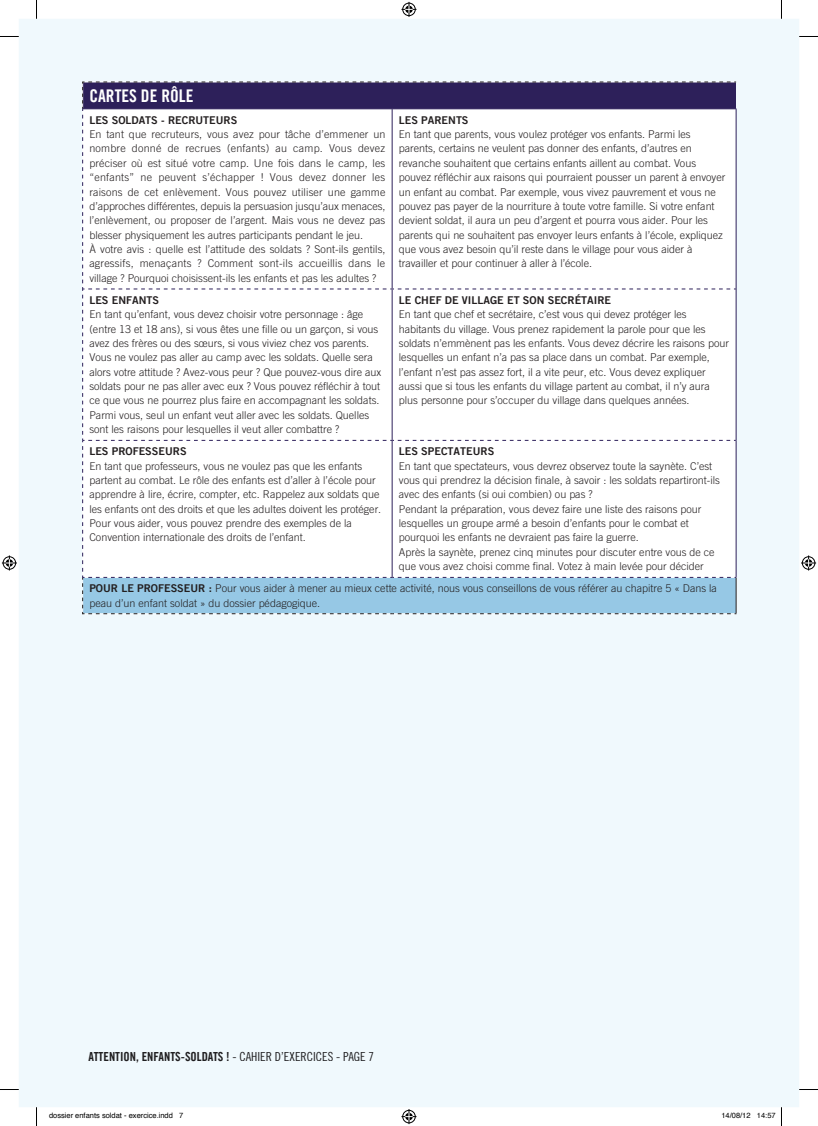
<style>
.page{position:relative;width:818px;height:1126px;background:#fff}
.page>*{position:absolute;margin:0;border:0;box-sizing:border-box;transform-origin:0 0}
.t1{font:17.5px "Amnesty Trade Gothic Bd Cn 20";color:#fff}
.t2{font:12.5px "Amnesty Trade Gothic Bd Cn 20";color:#231f20}
.t3{font:300 10.75px/14.4px "Amnesty Trade Gothic";color:#231f20}
.t4{font:10.75px "Amnesty Trade Gothic Bd 2";color:#231f20}
.t5{font:7.5px "Helvetica";color:#000}
.s1{font-family:"Amnesty Trade Gothic Bd 2";font-weight:400}
.s2{font-family:"Amnesty Trade Gothic Cn 18"}
</style>
<div class="page">
<div style="left:19px;top:19px;width:779px;height:1088px;background:#f0f9fd"></div>
<div style="left:89px;top:1051px;width:140px;height:10px;background:#f0f9fd"></div>
<div style="left:229px;top:1051px;width:144px;height:9px;background:#f0f9fd"></div>
<svg style="left:82px;top:81px;width:654px;height:533px"></svg>
<svg style="left:0;top:36px;width:19px;height:1px"></svg>
<svg style="left:798px;top:36px;width:19px;height:1px"></svg>
<svg style="left:0;top:1089px;width:19px;height:1px"></svg>
<svg style="left:798px;top:1088px;width:19px;height:2px"></svg>
<svg style="left:36px;top:0;width:1px;height:19px"></svg>
<svg style="left:36px;top:1107px;width:1px;height:18px"></svg>
<svg style="left:401px;top:2px;width:15px;height:15px"></svg>
<svg style="left:401px;top:1109px;width:15px;height:14px"></svg>
<svg style="left:2px;top:555px;width:15px;height:15px"></svg>
<svg style="left:801px;top:555px;width:14px;height:15px"></svg>
<h1 class="t1" style="left:89px;top:85px;width:105px">CARTES DE RÔLE</h1>
<p class="t4" style="left:89px;top:113px;width:149px">LES SOLDATS - RECRUTEURS</p>
<p class="t3" style="left:89px;top:127px;width:297px">En tant que recruteurs, vous avez pour tâche d’emmener un nombre donné de recrues (enfants) au camp. Vous devez préciser où est situé votre camp. Une fois dans le camp, les “enfants” ne peuvent s’échapper ! Vous devez donner les raisons de cet enlèvement. Vous pouvez utiliser une gamme d’approches différentes, depuis la persuasion jusqu’aux menaces, l’enlèvement, ou proposer de l’argent. Mais vous ne devez pas blesser physiquement les autres participants pendant le jeu.<br>À votre avis : quelle est l’attitude des soldats ? Sont-ils gentils, agressifs, menaçants ? Comment sont-ils accueillis dans le village ? Pourquoi choisissent-ils les enfants et pas les adultes ?</p>
<p class="t4" style="left:89px;top:293px;width:71px">LES ENFANTS</p>
<p class="t3" style="left:89px;top:307px;width:293px">En tant qu’enfant, vous devez choisir votre personnage : âge (entre 13 et 18 ans), si vous êtes une fille ou un garçon, si vous avez des frères ou des sœurs, si vous viviez chez vos parents.<br>Vous ne voulez pas aller au camp avec les soldats. Quelle sera alors votre attitude ? Avez-vous peur ? Que pouvez-vous dire aux soldats pour ne pas aller avec eux ? Vous pouvez réfléchir à tout ce que vous ne pourrez plus faire en accompagnant les soldats.<br>Parmi vous, seul un enfant veut aller avec les soldats. Quelles sont les raisons pour lesquelles il veut aller combattre ?</p>
<p class="t4" style="left:398px;top:113px;width:71px">LES PARENTS</p>
<p class="t3" style="left:398px;top:127px;width:328px">En tant que parents, vous voulez protéger vos enfants. Parmi les parents, certains ne veulent pas donner des enfants, d’autres en revanche souhaitent que certains enfants aillent au combat. Vous pouvez réfléchir aux raisons qui pourraient pousser un parent à envoyer un enfant au combat. Par exemple, vous vivez pauvrement et vous ne pouvez pas payer de la nourriture à toute votre famille. Si votre enfant devient soldat, il aura un peu d’argent et pourra vous aider. Pour les parents qui ne souhaitent pas envoyer leurs enfants à l’école, expliquez que vous avez besoin qu’il reste dans le village pour vous aider à travailler et pour continuer à aller à l’école.</p>
<p class="t4" style="left:398px;top:293px;width:214px">LE CHEF DE VILLAGE ET SON SECRÉTAIRE</p>
<p class="t3" style="left:398px;top:307px;width:331px">En tant que chef et secrétaire, c’est vous qui devez protéger les habitants du village. Vous prenez rapidement la parole pour que les soldats n’emmènent pas les enfants. Vous devez décrire les raisons pour lesquelles un enfant n’a pas sa place dans un combat. Par exemple, l’enfant n’est pas assez fort, il a vite peur, etc. Vous devez expliquer aussi que si tous les enfants du village partent au combat, il n’y aura plus personne pour s’occuper du village dans quelques années.</p>
<p class="t4" style="left:398px;top:444px;width:97px">LES SPECTATEURS</p>
<p class="t3" style="left:398px;top:458px;width:322px">En tant que spectateurs, vous devrez observez toute la saynète. C’est vous qui prendrez la décision finale, à savoir : les soldats repartiront-ils avec des enfants (si oui combien) ou pas ?<br>Pendant la préparation, vous devez faire une liste des raisons pour lesquelles un groupe armé a besoin d’enfants pour le combat et pourquoi les enfants ne devraient pas faire la guerre.<br>Après la saynète, prenez cinq minutes pour discuter entre vous de ce que vous avez choisi comme final. Votez à main levée pour décider</p>
<p class="t3" style="left:89px;top:581px;width:628px"><span class="s1">POUR LE PROFESSEUR :</span> Pour vous aider à mener au mieux cette activité, nous vous conseillons de vous référer au chapitre 5 « Dans la peau d’un enfant soldat » du dossier pédagogique.</p>
<p class="t4" style="left:89px;top:444px;width:99px">LES PROFESSEURS</p>
<p class="t3" style="left:89px;top:458px;width:293px">En tant que professeurs, vous ne voulez pas que les enfants partent au combat. Le rôle des enfants est d’aller à l’école pour apprendre à lire, écrire, compter, etc. Rappelez aux soldats que les enfants ont des droits et que les adultes doivent les protéger.<br>Pour vous aider, vous pouvez prendre des exemples de la Convention internationale des droits de l’enfant.</p>
<p class="t2" style="left:89px;top:1048px;width:287px">ATTENTION, ENFANTS-SOLDATS ! <span class="s2">- CAHIER D’EXERCICES - PAGE 7</span></p>
<p class="t5" style="left:49px;top:1109px;width:136px">dossier enfants soldat - exercice.indd 7</p>
<p class="t5" style="left:721px;top:1109px;width:56px">14/08/12 14:57</p>
</div>
